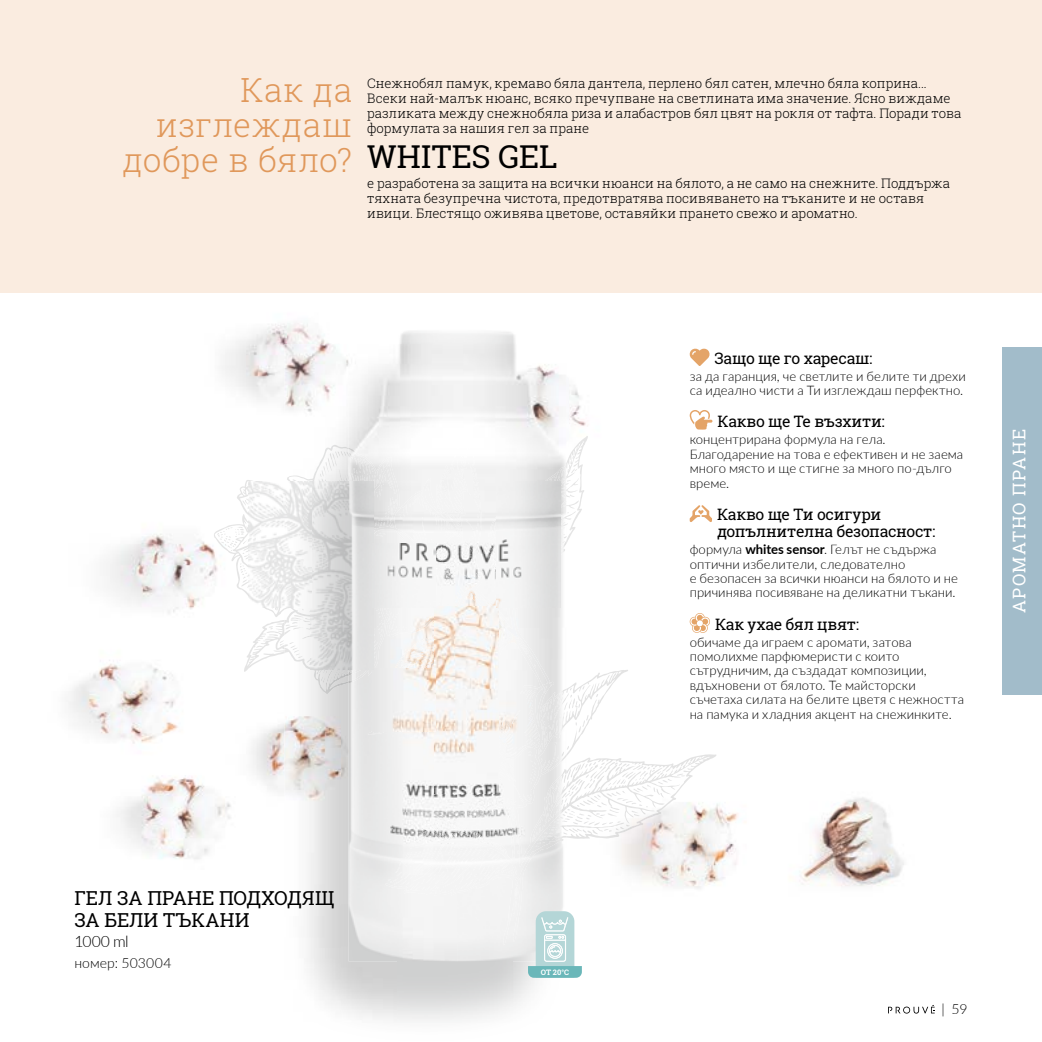
<style>
.page{position:relative;width:1042px;height:1042px;background:#fff}
.page>*{position:absolute;margin:0;border:0;box-sizing:border-box;transform-origin:0 0}
.t1{font:300 33.25px/34.8px "Roboto Slab";letter-spacing:.01em;color:#e0985b;text-align:right}
.t2{font:31.5px "Roboto Slab";color:#000}
.t3{font:19.25px/22.2px "Roboto Slab";letter-spacing:.005em;color:#000}
.t4{font:17.5px "Roboto Slab";letter-spacing:.085em;color:#fff}
.t5{font:15.75px/17.3px "Roboto Slab";letter-spacing:-.015em;color:#000}
.t6{font:300 15.75px "Lato";letter-spacing:-.015em;color:#000}
.t7{font:300 14px "Lato";letter-spacing:.005em;color:#000}
.t8{font:300 13.12px/14.3px "Lato";letter-spacing:.005em;color:#000}
.t9{font:300 13.12px/15px "Roboto Slab";letter-spacing:.005em;color:#000}
.t10{font:700 7.52px "Roboto Slab";color:#fff}
.s1{font-weight:700}
</style>
<div class="page">
<div style="left:0;top:0;width:1042px;height:293px;background:#faece0"></div>
<img style="left:68px;top:324px;width:216px;height:535px">
<img style="left:287px;top:323px;width:229px;height:31px">
<img style="left:712px;top:754px;width:4px;height:71px">
<svg style="left:242px;top:498px;width:6px;height:11px"></svg>
<svg style="left:217px;top:527px;width:31px;height:61px"></svg>
<img style="left:572px;top:436px;width:15px;height:15px">
<img style="left:284px;top:344px;width:64px;height:101px">
<img style="left:287px;top:445px;width:61px;height:37px">
<svg style="left:268px;top:607px;width:42px;height:58px"></svg>
<img style="left:348px;top:329px;width:168px;height:15px">
<img style="left:348px;top:344px;width:134px;height:83px">
<img style="left:348px;top:427px;width:49px;height:24px">
<svg style="left:689px;top:348px;width:21px;height:18px"></svg>
<svg style="left:689px;top:410px;width:23px;height:20px"></svg>
<div style="left:1002px;top:348px;width:40px;height:347px;background:#a2bcca"></div>
<svg style="left:319px;top:451px;width:393px;height:527px"></svg>
<svg style="left:888px;top:1005px;width:46px;height:8px"></svg>
<img style="left:434px;top:606px;width:64px;height:188px">
<img style="left:372px;top:668px;width:64px;height:64px">
<img style="left:310px;top:482px;width:64px;height:187px">
<img style="left:248px;top:482px;width:64px;height:125px">
<img style="left:372px;top:544px;width:64px;height:63px">
<img style="left:497px;top:482px;width:63px;height:125px">
<h1 class="t1" style="left:122px;top:72px;width:231px">Как да изглеждаш добре в бяло?</h1>
<p class="t9" style="left:367px;top:76px;width:596px">Снежнобял памук, кремаво бяла дантела, перлено бял сатен, млечно бяла коприна . . .<br>Всеки най-малък нюанс, всяко пречупване на светлината има значение . Ясно виждаме разликата между снежнобяла риза и алабастров бял цвят на рокля от тафта . Поради това формулата за нашия гел за пране</p>
<h2 class="t2" style="left:367px;top:134px;width:192px">WHITES GEL</h2>
<p class="t9" style="left:367px;top:175px;width:584px">е разработена за защита на всички нюанси на бялото, а не само на снежните . Поддържа тяхната безупречна чистота, предотвратява посивяването на тъканите и не оставя ивици . Блестящо оживява цветове, оставяйки прането свежо и ароматно .</p>
<p class="t5" style="left:714px;top:349px;width:159px">Защо ще го харесаш:</p>
<p class="t8" style="left:690px;top:368px;width:278px">за да гаранция, че светлите и белите ти дрехи са идеално чисти а Ти изглеждаш перфектно.</p>
<p class="t5" style="left:717px;top:413px;width:169px">Какво ще Те възхити:</p>
<p class="t8" style="left:690px;top:432px;width:275px">концентрирана формула на гела.<br>Благодарение на това е ефективен и не заема много място и ще стигне за много по-дълго време.</p>
<p class="t5" style="left:717px;top:505px;width:220px">Какво ще Ти осигури допълнителна безопасност:</p>
<p class="t8" style="left:690px;top:542px;width:270px">формула <span class="s1">whites sensor</span>. Гелът не съдържа оптични избелители, следователно<br>е безопасен за всички нюанси на бялото и не причинява посивяване на деликатни тъкани.</p>
<p class="t5" style="left:715px;top:615px;width:145px">Как ухае бял цвят:</p>
<p class="t8" style="left:690px;top:634px;width:276px">обичаме да играем с аромати, затова помолихме парфюмеристи с които сътрудничим, да създадат композиции, вдъхновени от бялото. Те майсторски съчетаха силата на белите цветя с нежността на памука и хладния акцент на снежинките.</p>
<h3 class="t4" style="left:1007px;top:613px;width:186px;rotate:-90deg">АРОМАТНО ПРАНЕ</h3>
<h3 class="t3" style="left:74px;top:886px;width:261px">ГЕЛ ЗА ПРАНЕ ПОДХОДЯЩ<br>ЗА БЕЛИ ТЪКАНИ</h3>
<p class="t6" style="left:74px;top:930px;width:56px">1000 ml</p>
<p class="t7" style="left:74px;top:953px;width:99px">номер: 503004</p>
<p class="t10" style="left:541px;top:967px;width:29px">ОТ 20°C</p>
<p class="t7" style="left:941px;top:999px;width:28px">| 59</p>
</div>
